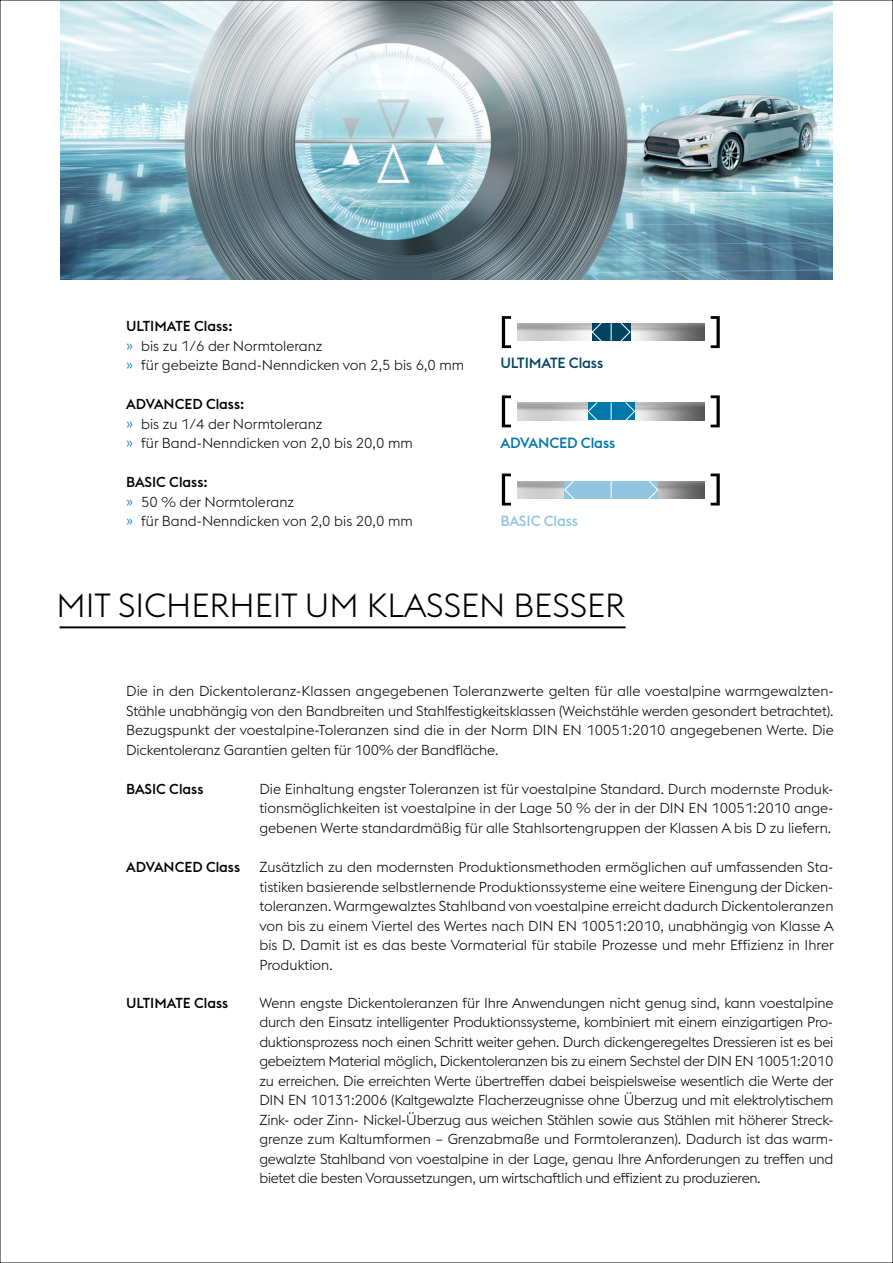
<style>
.page{position:relative;width:893px;height:1263px;background:#fff}
.page>*{position:absolute;margin:0;border:0;box-sizing:border-box;transform-origin:0 0}
.t1{font:300 33px "voestalpine";color:#000}
.t2{font:500 14.55px "voestalpine";letter-spacing:-.01em;color:#004462}
.t3{font:500 14.55px "voestalpine";letter-spacing:-.01em;color:#0078aa}
.t4{font:500 14.55px "voestalpine";letter-spacing:-.01em;color:#92c5e0}
.t5{font:300 14.25px/19.5px "voestalpine";color:#000;text-align:justify}
.t6{font:500 14.25px "voestalpine";color:#000}
.s1{font-weight:500}
.s2{color:#0078aa}
</style>
<div class="page">
<img style="left:60px;top:2px;width:773px;height:278px">
<svg style="left:502px;top:316px;width:9px;height:32px"></svg>
<svg style="left:711px;top:316px;width:9px;height:32px"></svg>
<img style="left:518px;top:323px;width:187px;height:18px">
<div style="left:592px;top:323px;width:38px;height:18px;background:#004462"></div>
<svg style="left:611px;top:323px;width:1px;height:18px"></svg>
<svg style="left:592px;top:323px;width:10px;height:18px"></svg>
<svg style="left:620px;top:323px;width:10px;height:18px"></svg>
<svg style="left:502px;top:473px;width:9px;height:32px"></svg>
<svg style="left:711px;top:473px;width:9px;height:32px"></svg>
<img style="left:518px;top:481px;width:187px;height:17px">
<div style="left:565px;top:481px;width:93px;height:17px;background:#92c5e0"></div>
<svg style="left:611px;top:481px;width:1px;height:17px"></svg>
<svg style="left:565px;top:481px;width:9px;height:17px"></svg>
<svg style="left:648px;top:481px;width:10px;height:17px"></svg>
<svg style="left:502px;top:395px;width:9px;height:32px"></svg>
<svg style="left:711px;top:395px;width:9px;height:32px"></svg>
<img style="left:518px;top:403px;width:187px;height:17px">
<div style="left:588px;top:403px;width:47px;height:17px;background:#0078aa"></div>
<svg style="left:611px;top:403px;width:1px;height:17px"></svg>
<svg style="left:588px;top:403px;width:10px;height:17px"></svg>
<svg style="left:625px;top:403px;width:10px;height:17px"></svg>
<hr style="left:60px;top:626px;width:566px;height:2px;background:#000">
<p class="t5" style="left:126px;top:317px;width:340px;text-align:left"><span class="s1">ULTIMATE Class:<br></span><span class="s2">»</span> bis zu 1/6 der Normtoleranz<br><span class="s2">»</span> für gebeizte Band-Nenndicken von 2,5 bis 6,0 mm</p>
<p class="t5" style="left:126px;top:395px;width:288px;text-align:left"><span class="s1">ADVANCED Class:<br></span><span class="s2">»</span> bis zu 1/4 der Normtoleranz<br><span class="s2">»</span> für Band-Nenndicken von 2,0 bis 20,0 mm</p>
<p class="t5" style="left:126px;top:473px;width:288px;text-align:left"><span class="s1">BASIC Class:<br></span><span class="s2">»</span> 50 % der Normtoleranz<br><span class="s2">»</span> für Band-Nenndicken von 2,0 bis 20,0 mm</p>
<p class="t2" style="left:500px;top:354px;width:104px">ULTIMATE Class</p>
<p class="t3" style="left:500px;top:434px;width:116px">ADVANCED Class</p>
<p class="t4" style="left:500px;top:512px;width:79px">BASIC Class</p>
<h1 class="t1" style="left:57px;top:587px;width:570px">MIT SICHERHEIT UM KLASSEN BESSER</h1>
<p class="t5" style="left:126px;top:681px;width:709px">Die in den Dickentoleranz-Klassen angegebenen Toleranzwerte gelten für alle voestalpine warmgewalzten-Stähle unabhängig von den Bandbreiten und Stahlfestigkeitsklassen (Weichstähle werden gesondert betrachtet).<br>Bezugspunkt der voestalpine-Toleranzen sind die in der Norm DIN EN 10051:2010 angegebenen Werte. Die Dickentoleranz Garantien gelten für 100% der Bandfläche.</p>
<p class="t6" style="left:126px;top:780px;width:79px">BASIC Class</p>
<p class="t5" style="left:259px;top:779px;width:576px">Die Einhaltung engster Toleranzen ist für voestalpine Standard. Durch modernste Produk&shy;tionsmöglichkeiten ist voestalpine in der Lage 50 % der in der DIN EN 10051:2010 ange&shy;gebenen Werte standardmäßig für alle Stahlsortengruppen der Klassen A bis D zu liefern.</p>
<p class="t6" style="left:126px;top:858px;width:115px">ADVANCED Class</p>
<p class="t6" style="left:126px;top:994px;width:104px">ULTIMATE Class</p>
<p class="t5" style="left:259px;top:857px;width:576px">Zusätzlich zu den modernsten Produktionsmethoden ermöglichen auf umfassenden Sta&shy;tistiken basierende selbstlernende Produktionssysteme eine weitere Einengung der Dicken&shy;toleranzen. Warmgewalztes Stahlband von voestalpine erreicht dadurch Dickentoleranzen von bis zu einem Viertel des Wertes nach DIN EN 10051:2010, unabhängig von Klasse A bis D. Damit ist es das beste Vormaterial für stabile Prozesse und mehr Effizienz in Ihrer Produktion.</p>
<p class="t5" style="left:259px;top:993px;width:576px">Wenn engste Dickentoleranzen für Ihre Anwendungen nicht genug sind, kann voestalpine durch den Einsatz intelligenter Produktionssysteme, kombiniert mit einem einzigartigen Pro&shy;duktionsprozess noch einen Schritt weiter gehen. Durch dickengeregeltes Dressieren ist es bei gebeiztem Material möglich, Dickentoleranzen bis zu einem Sechstel der DIN EN 10051:2010 zu erreichen. Die erreichten Werte übertreffen dabei beispielsweise wesentlich die Werte der DIN EN 10131:2006 (Kaltgewalzte Flacherzeugnisse ohne Überzug und mit elektrolytischem Zink- oder Zinn- Nickel-Überzug aus weichen Stählen sowie aus Stählen mit höherer Streck&shy;grenze zum Kaltumformen – Grenzabmaße und Formtoleranzen). Dadurch ist das warm&shy;gewalzte Stahlband von voestalpine in der Lage, genau Ihre Anforderungen zu treffen und bietet die besten Voraussetzungen, um wirtschaftlich und effizient zu produzieren.</p>
</div>
